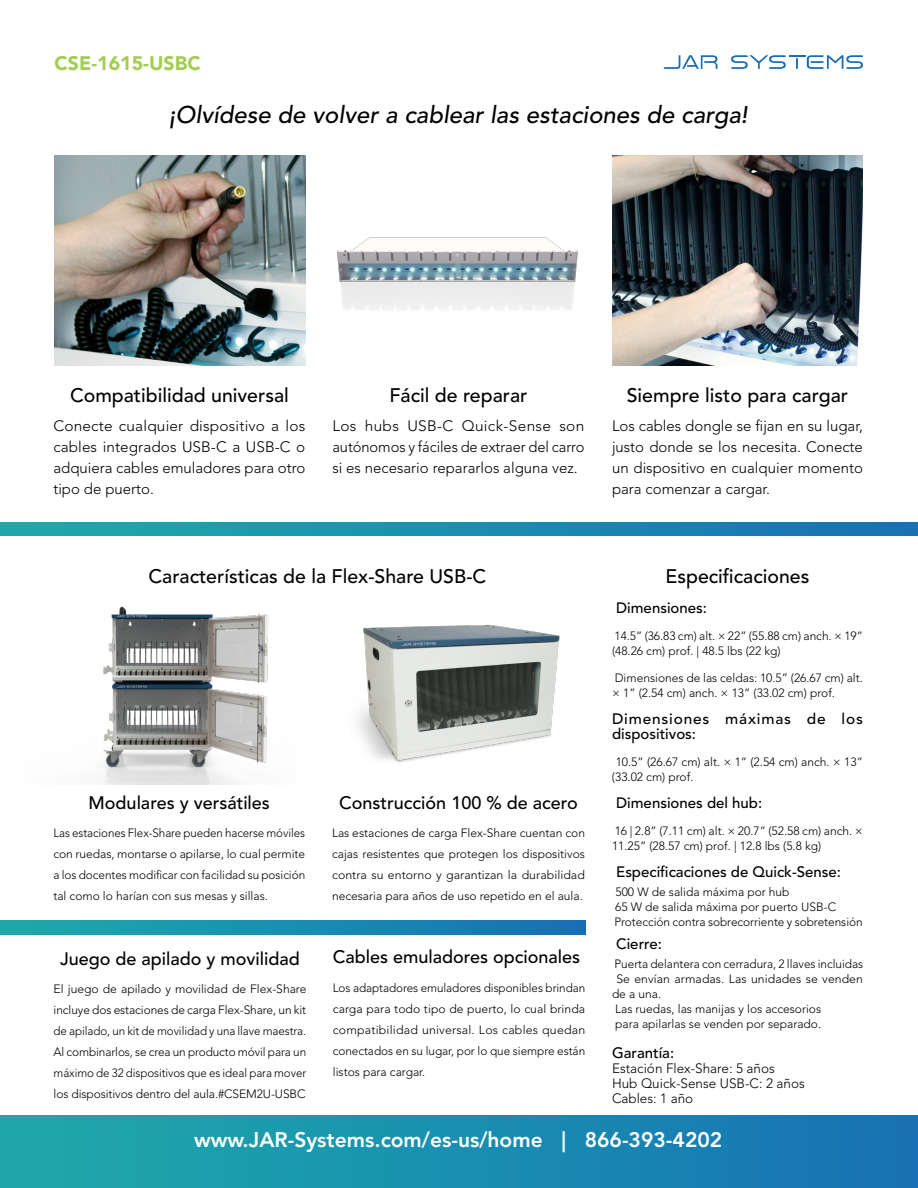
<style>
.page{position:relative;width:918px;height:1188px;background:#fff}
.page>*{position:absolute;margin:0;border:0;box-sizing:border-box;transform-origin:0 0}
.t1{font:italic 500 24px "Avenir LT Std";color:#000}
.t2{font:800 21px "Avenir LT Std";color:#fff}
.t3{font:500 19.5px "Avenir LT Std";color:#000}
.t4{font:900 19.5px "Avenir LT Std";color:#a2ce51}
.t5{font:500 18px "Avenir LT Std";color:#000}
.t6{font:300 15px/21px "Avenir LT Std";color:#000;text-align:justify}
.t7{font:500 15px "Avenir LT Std";color:#000}
.t8{font:500 15px/15px "Avenir LT Std";letter-spacing:.055em;color:#000}
.t9{font:300 13.5px/15px "Avenir LT Std";color:#000}
.t10{font:300 12px/21px "Avenir LT Std";color:#000}
.t11{font:300 12px/21px "Avenir LT Std";color:#000;text-align:justify;scale:.96 1}
</style>
<div class="page">
<svg style="left:0;top:921px;width:585px;height:13px;background:#198daf"></svg>
<img style="left:612px;top:156px;width:251px;height:209px">
<img style="left:55px;top:155px;width:250px;height:211px">
<img style="left:337px;top:237px;width:241px;height:73px">
<div style="left:0;top:1115px;width:918px;height:73px;background:linear-gradient(to right,#1dabaa,#1772b5)"></div>
<svg style="left:664px;top:55px;width:53px;height:14px"></svg>
<svg style="left:731px;top:55px;width:132px;height:14px"></svg>
<svg style="left:0;top:522px;width:918px;height:14px;background:#1a8eaf"></svg>
<img style="left:103px;top:606px;width:166px;height:179px">
<img style="left:357px;top:624px;width:203px;height:139px">
<h3 class="t4" style="left:55px;top:52px;width:148px">CSE-1615-USBC</h3>
<h1 class="t1" style="left:169px;top:101px;width:580px">¡Olvídese de volver a cablear las estaciones de carga!</h1>
<h3 class="t3" style="left:70px;top:384px;width:220px">Compatibilidad universal</h3>
<p class="t6" style="left:53px;top:415px;width:254px">Conecte cualquier dispositivo a los cables integrados USB-C a USB-C o adquiera cables emuladores para otro tipo de puerto.</p>
<h3 class="t3" style="left:389px;top:384px;width:139px">Fácil de reparar</h3>
<p class="t6" style="left:332px;top:415px;width:254px">Los hubs USB-C Quick-Sense son autónomos y fáciles de extraer del carro si es necesario repararlos alguna vez.</p>
<h3 class="t3" style="left:627px;top:384px;width:223px">Siempre listo para cargar</h3>
<p class="t6" style="left:612px;top:415px;width:252px">Los cables dongle se fijan en su lugar, justo donde se los necesita. Conecte un dispositivo en cualquier momento para comenzar a cargar.</p>
<h3 class="t3" style="left:666px;top:565px;width:145px">Especificaciones</h3>
<p class="t7" style="left:616px;top:599px;width:92px">Dimensiones:</p>
<p class="t10" style="left:612px;top:628px;width:252px;line-height:15px">14.5” (36.83 cm) alt. × 22” (55.88 cm) anch. × 19” (48.26 cm) prof. | 48.5 lbs (22 kg)</p>
<p class="t10" style="left:612px;top:670px;width:252px;line-height:15px">Dimensiones de las celdas: 10.5” (26.67 cm) alt. × 1” (2.54 cm) anch. × 13” (33.02 cm) prof.</p>
<p class="t8" style="left:612px;top:712px;width:252px">Dimensiones máximas de los dispositivos:</p>
<p class="t10" style="left:612px;top:754px;width:252px;line-height:15px;text-indent:4px">10.5” (26.67 cm) alt. × 1” (2.54 cm) anch. × 13” (33.02 cm) prof.</p>
<p class="t7" style="left:616px;top:794px;width:148px">Dimensiones del hub:</p>
<p class="t10" style="left:612px;top:823px;width:252px;line-height:15px">16 | 2.8” (7.11 cm) alt. × 20.7” (52.58 cm) anch. ×<br>11.25” (28.57 cm) prof. | 12.8 lbs (5.8 kg)</p>
<p class="t7" style="left:616px;top:863px;width:226px">Especificaciones de Quick-Sense:</p>
<p class="t10" style="left:614px;top:885px;width:250px;line-height:15px">500 W de salida máxima por hub<br>65 W de salida máxima por puerto USB-C<br>Protección contra sobrecorriente y sobretensión</p>
<p class="t7" style="left:616px;top:935px;width:47px">Cierre:</p>
<p class="t10" style="left:615px;top:954px;width:250px">Puerta delantera con cerradura, 2 llaves incluidas</p>
<p class="t10" style="left:616px;top:969px;width:248px">Se envían armadas. Las unidades se venden</p>
<p class="t10" style="left:612px;top:984px;width:51px">de a una.</p>
<p class="t10" style="left:615px;top:999px;width:208px">Las ruedas, las manijas y los accesorios</p>
<p class="t10" style="left:615px;top:1014px;width:208px">para apilarlas se venden por separado.</p>
<p class="t7" style="left:612px;top:1045px;width:64px">Garantía:</p>
<p class="t9" style="left:612px;top:1061px;width:194px">Estación Flex-Share: 5 años<br>Hub Quick-Sense USB-C: 2 años<br>Cables: 1 año</p>
<h2 class="t2" style="left:194px;top:1127px;width:530px">www.JAR-Systems.com/es-us/home | 866-393-4202</h2>
<h3 class="t3" style="left:149px;top:565px;width:339px">Características de la Flex-Share USB-C</h3>
<h3 class="t5" style="left:89px;top:792px;width:183px">Modulares y versátiles</h3>
<p class="t11" style="left:53px;top:822px;width:264px">Las estaciones Flex-Share pueden hacerse móviles con ruedas, montarse o apilarse, lo cual permite a los docentes modificar con facilidad su posición tal como lo harían con sus mesas y sillas.</p>
<h3 class="t5" style="left:339px;top:792px;width:240px">Construcción 100 % de acero</h3>
<p class="t10" style="left:332px;top:822px;width:255px;text-align:justify">Las estaciones de carga Flex-Share cuentan con cajas resistentes que protegen los dispositivos contra su entorno y garantizan la durabilidad necesaria para años de uso repetido en el aula.</p>
<h3 class="t5" style="left:333px;top:947px;width:249px">Cables emuladores opcionales</h3>
<p class="t10" style="left:333px;top:977px;width:254px;text-align:justify">Los adaptadores emuladores disponibles brindan carga para todo tipo de puerto, lo cual brinda compatibilidad universal. Los cables quedan conectados en su lugar, por lo que siempre están listos para cargar.</p>
<h3 class="t5" style="left:60px;top:948px;width:241px">Juego de apilado y movilidad</h3>
<p class="t10" style="left:54px;top:978px;width:254px;text-align:justify">El juego de apilado y movilidad de Flex-Share incluye dos estaciones de carga Flex-Share, un kit de apilado, un kit de movilidad y una llave maestra.<br>Al combinarlos, se crea un producto móvil para un máximo de 32 dispositivos que es ideal para mover los dispositivos dentro del aula.#CSEM2U-USBC</p>
</div>
